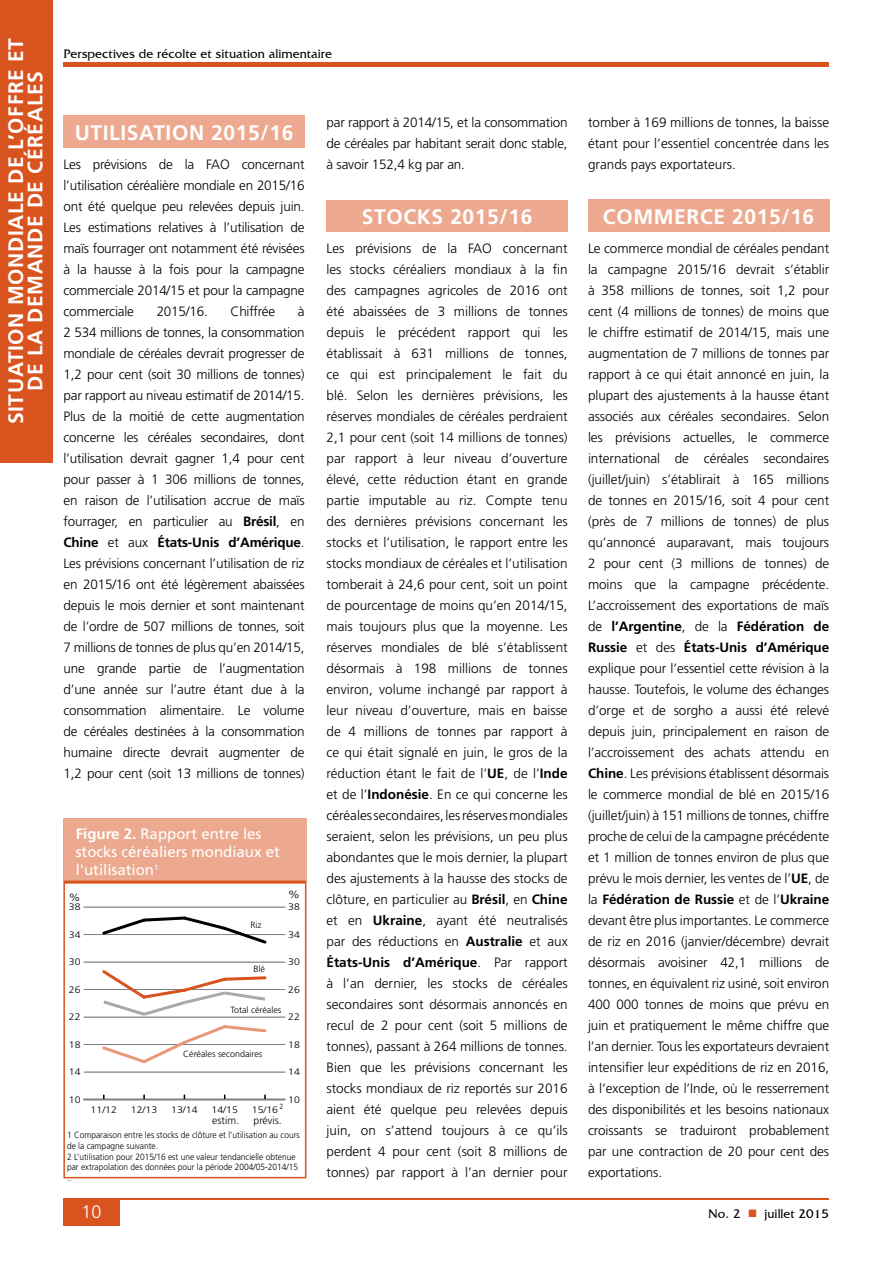
<style>
.page{position:relative;width:893px;height:1263px;background:#fff}
.page>*{position:absolute;margin:0;border:0;box-sizing:border-box;transform-origin:0 0}
.t1{font:700 21px/19.5px "Frutiger LT Std";letter-spacing:.03em;color:#fff;text-align:center}
.t2{font:300 18px "Frutiger LT Std";color:#fff}
.t3{font:15px/18px "Frutiger LT Std";color:#fff}
.t4{font:300 13.5px/21px "Frutiger LT Std";letter-spacing:-.015em;color:#000;text-align:justify}
.t5{font:12.75px "Friz Quadrata IT Cby BT";color:#000}
.t6{font:300 10.5px "Frutiger LT Std";color:#000}
.t7{font:300 10.5px "Frutiger LT Std";color:#000;scale:1.11 1}
.t8{font:300 9.45px "Frutiger LT Std";color:#000;scale:1.11 1}
.t9{font:300 9px/10.8px "Frutiger LT Std";color:#000;scale:.93 1}
.t10{font:300 9px "Frutiger LT Std";color:#000}
.s1{font-weight:700}
.s2{color:#d9531e}
</style>
<div class="page">
<hr style="left:63px;top:1198px;width:766px;height:2px;background:#d9531e">
<div style="left:63px;top:1200px;width:57px;height:26px;background:#d9531e"></div>
<hr style="left:63px;top:63px;width:766px;height:4px;background:#d9531e">
<div style="left:0;top:0;width:53px;height:462px;background:#d9531e"></div>
<div style="left:63px;top:115px;width:242px;height:33px;background:#eca98f"></div>
<div style="left:327px;top:200px;width:241px;height:32px;background:#eca98f"></div>
<div style="left:588px;top:199px;width:241px;height:33px;background:#eca98f"></div>
<div style="left:63px;top:818px;width:243px;height:360px;border:2px solid #d9531e"></div>
<hr style="left:84px;top:1099px;width:201px;height:1px;background:#808285">
<hr style="left:84px;top:1071px;width:201px;height:1px;background:#808285">
<hr style="left:84px;top:1044px;width:201px;height:1px;background:#808285">
<hr style="left:84px;top:1017px;width:201px;height:1px;background:#808285">
<hr style="left:84px;top:989px;width:201px;height:1px;background:#808285">
<hr style="left:84px;top:962px;width:201px;height:1px;background:#808285">
<hr style="left:84px;top:934px;width:201px;height:1px;background:#808285">
<hr style="left:84px;top:907px;width:201px;height:1px;background:#808285">
<svg style="left:102px;top:916px;width:165px;height:28px"></svg>
<svg style="left:100px;top:970px;width:168px;height:94px"></svg>
<div style="left:64px;top:819px;width:242px;height:63px;background:#eca98f"></div>
<div style="left:63px;top:818px;width:243px;height:65px;border:2px solid #eca98f"></div>
<hr style="left:64px;top:880px;width:242px;height:3px;background:#d9531e">
<h1 class="t1" style="left:6px;top:424px;width:388px;rotate:-90deg">SITUATION MONDIALE DE L’OFFRE ET<br>DE LA DEMANDE DE CÉRÉALES</h1>
<p class="t5" style="left:63px;top:46px;width:270px">Perspectives de récolte et situation alimentaire</p>
<h1 class="t1" style="left:75px;top:123px;width:220px">UTILISATION 2015/16</h1>
<p class="t4" style="left:63px;top:154px;width:243px">Les prévisions de la FAO concernant l’utilisation céréalière mondiale en 2015/16 ont été quelque peu relevées depuis juin.<br>Les estimations relatives à l’utilisation de maïs fourrager ont notamment été révisées à la hausse à la fois pour la campagne commerciale 2014/15 et pour la campagne commerciale</p>
<p class="t4" style="left:157px;top:301px;width:53px">2015/16.</p>
<p class="t4" style="left:231px;top:301px;width:46px">Chiffrée</p>
<p class="t4" style="left:63px;top:301px;width:243px;text-indent:234px">à 2 534 millions de tonnes, la consommation mondiale de céréales devrait progresser de 1,2 pour cent (soit 30 millions de tonnes) par rapport au niveau estimatif de 2014/15.<br>Plus de la moitié de cette augmentation concerne les céréales secondaires, dont l’utilisation devrait gagner 1,4 pour cent pour passer à 1 306 millions de tonnes, en raison de l’utilisation accrue de maïs fourrager, en particulier au <span class="s1">Brésil</span>, en <span class="s1">Chine</span> et aux <span class="s1">États-Unis d’Amérique</span>.<br>Les prévisions concernant l’utilisation de riz en 2015/16 ont été légèrement abaissées depuis le mois dernier et sont maintenant de l’ordre de 507 millions de tonnes, soit 7 millions de tonnes de plus qu’en 2014/15, une grande partie de l’augmentation d’une année sur l’autre étant due à la consommation alimentaire. Le volume de céréales destinées à la consommation humaine directe devrait augmenter de 1,2 pour cent (soit 13 millions de tonnes)</p>
<p class="t3" style="left:76px;top:824px;width:206px"><span class="s1">Figure 2.</span> Rapport entre les stocks céréaliers mondiaux et l'utilisation<sup>1</sup></p>
<p class="t7" style="left:69px;top:891px;width:12px">%</p>
<p class="t7" style="left:288px;top:888px;width:12px">%</p>
<p class="t8" style="left:69px;top:902px;width:12px">38</p>
<p class="t8" style="left:288px;top:902px;width:12px">38</p>
<p class="t10" style="left:250px;top:920px;width:12px">Riz</p>
<p class="t8" style="left:69px;top:929px;width:12px">34</p>
<p class="t8" style="left:288px;top:929px;width:12px">34</p>
<p class="t8" style="left:69px;top:957px;width:12px">30</p>
<p class="t10" style="left:253px;top:964px;width:13px">Blé</p>
<p class="t8" style="left:288px;top:957px;width:12px">30</p>
<p class="t8" style="left:69px;top:984px;width:12px">26</p>
<p class="t8" style="left:288px;top:984px;width:12px">26</p>
<p class="t8" style="left:69px;top:1012px;width:12px">22</p>
<p class="t10" style="left:230px;top:1004px;width:52px">Total céréales</p>
<p class="t8" style="left:288px;top:1012px;width:12px">22</p>
<p class="t8" style="left:69px;top:1039px;width:12px">18</p>
<p class="t8" style="left:288px;top:1039px;width:12px">18</p>
<p class="t10" style="left:183px;top:1049px;width:81px">Céréales secondaires</p>
<p class="t8" style="left:69px;top:1067px;width:12px">14</p>
<p class="t8" style="left:288px;top:1067px;width:12px">14</p>
<p class="t8" style="left:69px;top:1094px;width:12px">10</p>
<p class="t8" style="left:288px;top:1094px;width:12px">10</p>
<p class="t8" style="left:91px;top:1104px;width:25px">11/12</p>
<p class="t8" style="left:131px;top:1104px;width:25px">12/13</p>
<p class="t8" style="left:171px;top:1104px;width:25px">13/14</p>
<p class="t8" style="left:212px;top:1104px;width:25px">14/15</p>
<p class="t8" style="left:252px;top:1104px;width:30px">15/16<sup>2</sup></p>
<p class="t6" style="left:212px;top:1114px;width:28px">estim.</p>
<p class="t6" style="left:253px;top:1114px;width:30px">prévis.</p>
<p class="t9" style="left:67px;top:1129px;width:252px">1 Comparaison entre les stocks de clôture et l'utilisation au cours de la campagne suivante.<br>2 L’utilisation pour 2015/16 est une valeur tendancielle obtenue par extrapolation des données pour la période 2004/05-2014/15 ..</p>
<p class="t4" style="left:327px;top:112px;width:243px">par rapport à 2014/15, et la consommation de céréales par habitant serait donc stable, à savoir 152,4 kg par an.</p>
<h1 class="t1" style="left:362px;top:207px;width:172px">STOCKS 2015/16</h1>
<p class="t4" style="left:327px;top:238px;width:243px">Les prévisions de la FAO concernant les stocks céréaliers mondiaux à la fin des campagnes agricoles de 2016 ont été abaissées de 3 millions de tonnes depuis le précédent rapport qui les établissait à 631 millions de tonnes, ce qui est principalement le fait du blé. Selon les dernières prévisions, les réserves mondiales de céréales perdraient 2,1 pour cent (soit 14 millions de tonnes) par rapport à leur niveau d’ouverture élevé, cette réduction étant en grande partie imputable au riz. Compte tenu des dernières prévisions concernant les stocks et l’utilisation, le rapport entre les stocks mondiaux de céréales et l’utilisation tomberait à 24,6 pour cent, soit un point de pourcentage de moins qu’en 2014/15, mais toujours plus que la moyenne. Les réserves mondiales de blé s’établissent désormais à 198 millions de tonnes environ, volume inchangé par rapport à leur niveau d’ouverture, mais en baisse de 4 millions de tonnes par rapport à ce qui était signalé en juin, le gros de la réduction étant le fait de l’<span class="s1">UE</span>, de l’<span class="s1">Inde </span>et de l’<span class="s1">Indonésie</span>. En ce qui concerne les céréales secondaires, les réserves mondiales seraient, selon les prévisions, un peu plus abondantes que le mois dernier, la plupart des ajustements à la hausse des stocks de clôture, en particulier au <span class="s1">Brésil</span>, en <span class="s1">Chine </span>et en <span class="s1">Ukraine</span>, ayant été neutralisés par des réductions en <span class="s1">Australie</span> et aux <span class="s1">États‑Unis d’Amérique</span>. Par rapport à l’an dernier, les stocks de céréales secondaires sont désormais annoncés en recul de 2 pour cent (soit 5 millions de tonnes), passant à 264 millions de tonnes.<br>Bien que les prévisions concernant les stocks mondiaux de riz reportés sur 2016 aient été quelque peu relevées depuis juin, on s’attend toujours à ce qu’ils perdent 4 pour cent (soit 8 millions de tonnes) par rapport à l’an dernier pour</p>
<p class="t4" style="left:588px;top:112px;width:243px">tomber à 169 millions de tonnes, la baisse étant pour l’essentiel concentrée dans les grands pays exportateurs.</p>
<h1 class="t1" style="left:603px;top:207px;width:213px">COMMERCE 2015/16</h1>
<p class="t4" style="left:588px;top:238px;width:243px">Le commerce mondial de céréales pendant la campagne 2015/16 devrait s’établir à 358 millions de tonnes, soit 1,2 pour cent (4 millions de tonnes) de moins que le chiffre estimatif de 2014/15, mais une augmentation de 7 millions de tonnes par rapport à ce qui était annoncé en juin, la plupart des ajustements à la hausse étant associés aux céréales secondaires. Selon les prévisions actuelles, le commerce international de céréales secondaires (juillet/juin) s’établirait à 165 millions de tonnes en 2015/16, soit 4 pour cent (près de 7 millions de tonnes) de plus qu’annoncé auparavant, mais toujours 2 pour cent (3 millions de tonnes) de moins que la campagne précédente.<br>L’accroissement des exportations de maïs de <span class="s1">l’Argentine</span>, de la <span class="s1">Fédération de Russie</span> et des <span class="s1">États-Unis d’Amérique </span>explique pour l’essentiel cette révision à la hausse. Toutefois, le volume des échanges d’orge et de sorgho a aussi été relevé depuis juin, principalement en raison de l’accroissement des achats attendu en <span class="s1">Chine</span>. Les prévisions établissent désormais le commerce mondial de blé en 2015/16 (juillet/juin) à 151 millions de tonnes, chiffre proche de celui de la campagne précédente et 1 million de tonnes environ de plus que prévu le mois dernier, les ventes de l’<span class="s1">UE</span>, de la <span class="s1">Fédération de Russie</span> et de l’<span class="s1">Ukraine </span>devant être plus importantes. Le commerce de riz en 2016 (janvier/décembre) devrait désormais avoisiner 42,1 millions de tonnes, en équivalent riz usiné, soit environ 400 000 tonnes de moins que prévu en juin et pratiquement le même chiffre que l’an dernier. Tous les exportateurs devraient intensifier leur expéditions de riz en 2016, à l’exception de l’Inde, où le resserrement des disponibilités et les besoins nationaux croissants se traduiront probablement par une contraction de 20 pour cent des exportations.</p>
<h2 class="t2" style="left:82px;top:1201px;width:22px">10</h2>
<p class="t5" style="left:708px;top:1205px;width:122px">No. 2 <span class="s2">■</span> juillet 2015</p>
</div>
